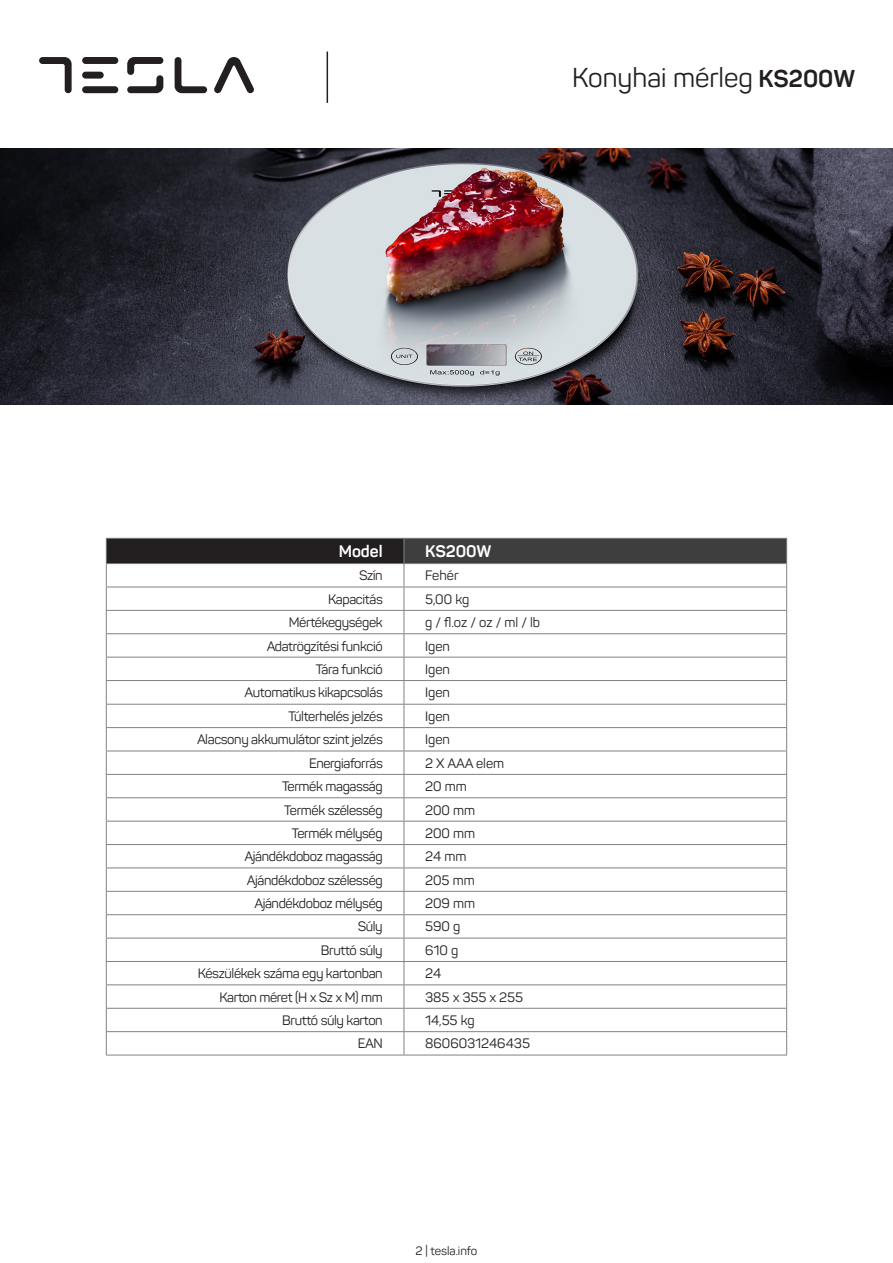
<style>
.page{position:relative;width:893px;height:1263px;background:#fff}
.page>*{position:absolute;margin:0;border:0;box-sizing:border-box;transform-origin:0 0}
.t1{font:27px "Panton";color:#231f20}
.t2{font:700 16.5px "Panton";color:#fff}
.t3{font:13.5px "Panton";letter-spacing:-.025em;color:#231f20}
.t4{font:13.5px "Panton";color:#231f20}
.t5{font:12px "Panton";color:#231f20}
.s1{font-weight:700;font-size:24px}
</style>
<div class="page">
<svg style="left:214px;top:57px;width:40px;height:36px"></svg>
<svg style="left:39px;top:57px;width:33px;height:36px"></svg>
<svg style="left:127px;top:57px;width:36px;height:36px"></svg>
<svg style="left:175px;top:57px;width:32px;height:36px"></svg>
<div style="left:82px;top:57px;width:36px;height:7px;background:#231f20;border-radius:3px"></div>
<div style="left:82px;top:72px;width:22px;height:7px;background:#231f20;border-radius:3px"></div>
<div style="left:82px;top:86px;width:36px;height:7px;background:#231f20;border-radius:3px"></div>
<hr style="left:327px;top:52px;width:1px;height:51px;background:#231f20">
<img style="left:0;top:149px;width:893px;height:255px">
<div style="left:106px;top:538px;width:298px;height:26px;background:#231f20"></div>
<div style="left:404px;top:538px;width:383px;height:26px;background:#3e3e3f"></div>
<svg style="left:405px;top:564px;width:381px;height:491px"></svg>
<hr style="left:106px;top:563px;width:298px;height:1px;background:#808285">
<hr style="left:404px;top:563px;width:383px;height:1px;background:#808285">
<hr style="left:106px;top:587px;width:298px;height:1px;background:#808285">
<hr style="left:404px;top:587px;width:383px;height:1px;background:#808285">
<hr style="left:106px;top:610px;width:298px;height:1px;background:#808285">
<hr style="left:404px;top:610px;width:383px;height:1px;background:#808285">
<hr style="left:106px;top:633px;width:298px;height:1px;background:#808285">
<hr style="left:404px;top:633px;width:383px;height:1px;background:#808285">
<hr style="left:106px;top:657px;width:298px;height:1px;background:#808285">
<hr style="left:404px;top:657px;width:383px;height:1px;background:#808285">
<hr style="left:106px;top:680px;width:298px;height:1px;background:#808285">
<hr style="left:404px;top:680px;width:383px;height:1px;background:#808285">
<hr style="left:106px;top:704px;width:298px;height:1px;background:#808285">
<hr style="left:404px;top:704px;width:383px;height:1px;background:#808285">
<hr style="left:106px;top:727px;width:298px;height:1px;background:#808285">
<hr style="left:404px;top:727px;width:383px;height:1px;background:#808285">
<hr style="left:106px;top:751px;width:298px;height:1px;background:#808285">
<hr style="left:404px;top:751px;width:383px;height:1px;background:#808285">
<hr style="left:106px;top:774px;width:298px;height:1px;background:#808285">
<hr style="left:404px;top:774px;width:383px;height:1px;background:#808285">
<hr style="left:106px;top:797px;width:298px;height:1px;background:#808285">
<hr style="left:404px;top:797px;width:383px;height:1px;background:#808285">
<hr style="left:106px;top:821px;width:298px;height:1px;background:#808285">
<hr style="left:404px;top:821px;width:383px;height:1px;background:#808285">
<hr style="left:106px;top:844px;width:298px;height:1px;background:#808285">
<hr style="left:404px;top:844px;width:383px;height:1px;background:#808285">
<hr style="left:106px;top:867px;width:298px;height:1px;background:#808285">
<hr style="left:404px;top:867px;width:383px;height:1px;background:#808285">
<hr style="left:106px;top:891px;width:298px;height:1px;background:#808285">
<hr style="left:404px;top:891px;width:383px;height:1px;background:#808285">
<hr style="left:106px;top:914px;width:298px;height:1px;background:#808285">
<hr style="left:404px;top:914px;width:383px;height:1px;background:#808285">
<hr style="left:106px;top:938px;width:298px;height:1px;background:#808285">
<hr style="left:404px;top:938px;width:383px;height:1px;background:#808285">
<hr style="left:106px;top:961px;width:298px;height:1px;background:#808285">
<hr style="left:404px;top:961px;width:383px;height:1px;background:#808285">
<hr style="left:106px;top:984px;width:298px;height:1px;background:#808285">
<hr style="left:404px;top:984px;width:383px;height:1px;background:#808285">
<hr style="left:106px;top:1008px;width:298px;height:1px;background:#808285">
<hr style="left:404px;top:1008px;width:383px;height:1px;background:#808285">
<hr style="left:106px;top:1031px;width:298px;height:1px;background:#808285">
<hr style="left:404px;top:1031px;width:383px;height:1px;background:#808285">
<svg style="left:404px;top:539px;width:1px;height:516px"></svg>
<hr style="left:106px;top:538px;width:298px;height:1px;background:#808285">
<hr style="left:404px;top:538px;width:383px;height:1px;background:#808285">
<svg style="left:106px;top:539px;width:1px;height:516px"></svg>
<svg style="left:786px;top:539px;width:1px;height:516px"></svg>
<hr style="left:106px;top:1055px;width:298px;height:1px;background:#808285">
<hr style="left:404px;top:1055px;width:383px;height:1px;background:#808285">
<h1 class="t1" style="left:572px;top:61px;width:284px">Konyhai mérleg <span class="s1">KS200W</span></h1>
<p class="t2" style="left:339px;top:541px;width:45px">Model</p>
<p class="t2" style="left:425px;top:541px;width:68px">KS200W</p>
<p class="t3" style="left:359px;top:567px;width:25px">Szín</p>
<p class="t3" style="left:425px;top:567px;width:35px">Fehér</p>
<p class="t3" style="left:328px;top:591px;width:56px">Kapacitás</p>
<p class="t3" style="left:425px;top:591px;width:46px">5,00 kg</p>
<p class="t3" style="left:289px;top:614px;width:95px">Mértékegységek</p>
<p class="t3" style="left:425px;top:614px;width:116px">g / fl.oz / oz / ml / lb</p>
<p class="t3" style="left:267px;top:637px;width:117px">Adatrögzítési funkció</p>
<p class="t3" style="left:425px;top:637px;width:26px">Igen</p>
<p class="t3" style="left:316px;top:661px;width:68px">Tára funkció</p>
<p class="t3" style="left:425px;top:661px;width:26px">Igen</p>
<p class="t3" style="left:245px;top:684px;width:140px">Automatikus kikapcsolás</p>
<p class="t3" style="left:425px;top:684px;width:26px">Igen</p>
<p class="t3" style="left:289px;top:708px;width:96px">Túlterhelés jelzés</p>
<p class="t3" style="left:425px;top:708px;width:26px">Igen</p>
<p class="t3" style="left:197px;top:731px;width:187px">Alacsony akkumulátor szint jelzés</p>
<p class="t3" style="left:425px;top:731px;width:26px">Igen</p>
<p class="t3" style="left:309px;top:755px;width:75px">Energiaforrás</p>
<p class="t3" style="left:425px;top:755px;width:81px">2 X AAA elem</p>
<p class="t3" style="left:282px;top:778px;width:102px">Termék magasság</p>
<p class="t3" style="left:425px;top:778px;width:43px">20 mm</p>
<p class="t3" style="left:284px;top:801px;width:100px">Termék szélesség</p>
<p class="t3" style="left:425px;top:801px;width:52px">200 mm</p>
<p class="t3" style="left:292px;top:825px;width:92px">Termék mélység</p>
<p class="t3" style="left:425px;top:825px;width:52px">200 mm</p>
<p class="t3" style="left:245px;top:848px;width:140px">Ajándékdoboz magasság</p>
<p class="t3" style="left:425px;top:848px;width:43px">24 mm</p>
<p class="t3" style="left:247px;top:872px;width:137px">Ajándékdoboz szélesség</p>
<p class="t3" style="left:425px;top:872px;width:51px">205 mm</p>
<p class="t3" style="left:254px;top:895px;width:130px">Ajándékdoboz mélység</p>
<p class="t3" style="left:425px;top:895px;width:52px">209 mm</p>
<p class="t3" style="left:358px;top:918px;width:27px">Súly</p>
<p class="t3" style="left:425px;top:918px;width:37px">590 g</p>
<p class="t3" style="left:321px;top:942px;width:63px">Bruttó súly</p>
<p class="t3" style="left:425px;top:942px;width:35px">610 g</p>
<p class="t3" style="left:198px;top:965px;width:186px">Készülékek száma egy kartonban</p>
<p class="t3" style="left:425px;top:965px;width:18px">24</p>
<p class="t3" style="left:219px;top:988px;width:165px">Karton méret (H x Sz x M) mm</p>
<p class="t4" style="left:425px;top:988px;width:99px">385 x 355 x 255</p>
<p class="t3" style="left:282px;top:1012px;width:102px">Bruttó súly karton</p>
<p class="t3" style="left:425px;top:1012px;width:51px">14,55 kg</p>
<p class="t3" style="left:358px;top:1035px;width:27px">EAN</p>
<p class="t4" style="left:425px;top:1035px;width:106px">8606031246435</p>
<p class="t5" style="left:416px;top:1243px;width:63px">2 | tesla.info</p>
</div>
